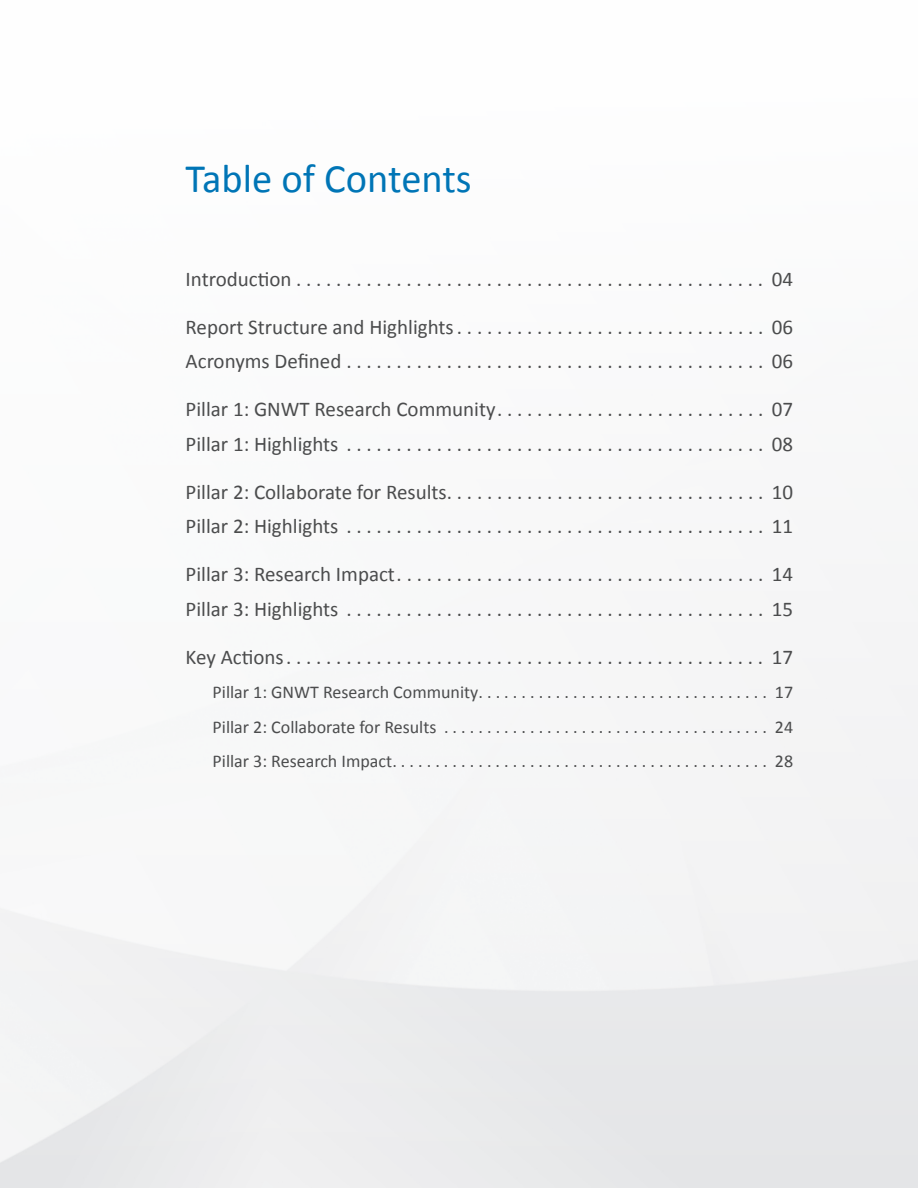
<style>
.page{position:relative;width:918px;height:1188px;background:#fff}
.page>*{position:absolute;margin:0;border:0;box-sizing:border-box;transform-origin:0 0}
.t1{font:40.5px "Calibri";color:#0075b6}
.t2{font:21px/34.5px "Calibri";color:#4b4c4d}
.t3{font:18px/34.5px "Calibri";color:#4b4c4d;text-align:justify}
</style>
<div class="page">
<h1 class="t1" style="left:186px;top:153px;width:288px">Table of Contents</h1>
<p class="t2" style="left:186px;top:262px;width:609px">Introduction . . . . . . . . . . . . . . . . . . . . . . . . . . . . . . . . . . . . . . . . . . . . . . . 04</p>
<p class="t2" style="left:186px;top:310px;width:609px">Report Structure and Highlights . . . . . . . . . . . . . . . . . . . . . . . . . . . . . . . 06<br>Acronyms Defined . . . . . . . . . . . . . . . . . . . . . . . . . . . . . . . . . . . . . . . . . . 06</p>
<p class="t2" style="left:186px;top:392px;width:609px">Pillar 1: GNWT Research Community . . . . . . . . . . . . . . . . . . . . . . . . . . . 07<br>Pillar 1: Highlights . . . . . . . . . . . . . . . . . . . . . . . . . . . . . . . . . . . . . . . . . . 08</p>
<p class="t2" style="left:186px;top:475px;width:609px">Pillar 2: Collaborate for Results . . . . . . . . . . . . . . . . . . . . . . . . . . . . . . . . 10<br>Pillar 2: Highlights . . . . . . . . . . . . . . . . . . . . . . . . . . . . . . . . . . . . . . . . . . 11</p>
<p class="t2" style="left:186px;top:557px;width:609px">Pillar 3: Research Impact . . . . . . . . . . . . . . . . . . . . . . . . . . . . . . . . . . . . . 14<br>Pillar 3: Highlights . . . . . . . . . . . . . . . . . . . . . . . . . . . . . . . . . . . . . . . . . . 15</p>
<p class="t2" style="left:186px;top:640px;width:609px">Key Actions . . . . . . . . . . . . . . . . . . . . . . . . . . . . . . . . . . . . . . . . . . . . . . . . 17</p>
<p class="t3" style="left:213px;top:675px;width:582px">Pillar 1: GNWT Research Community . . . . . . . . . . . . . . . . . . . . . . . . . . . . . . . . . . 17<br>Pillar 2: Collaborate for Results . . . . . . . . . . . . . . . . . . . . . . . . . . . . . . . . . . . . . . 24<br>Pillar 3: Research Impact . . . . . . . . . . . . . . . . . . . . . . . . . . . . . . . . . . . . . . . . . . . . 28</p>
</div>
